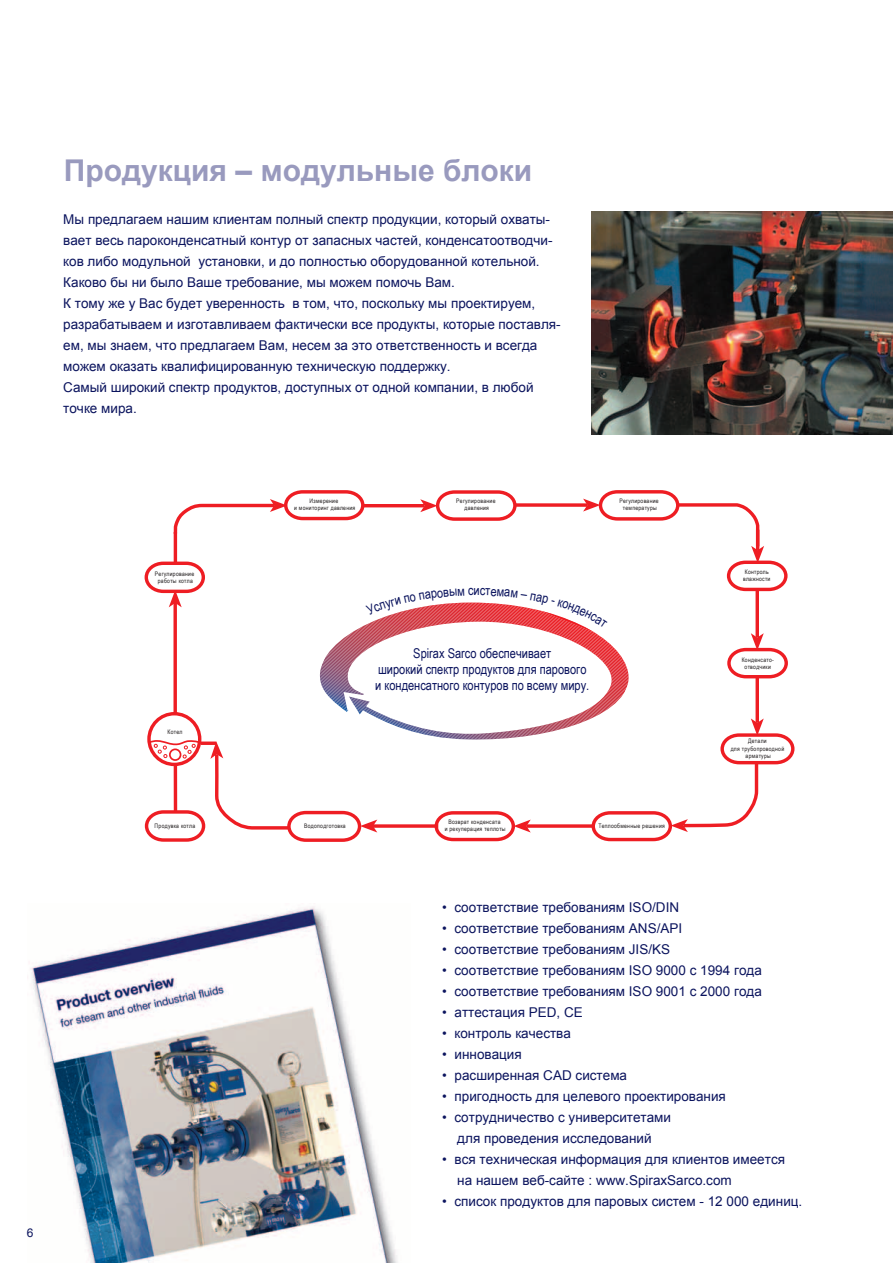
<style>
.page{position:relative;width:893px;height:1263px;background:#fff}
.page>*{position:absolute;margin:0;border:0;box-sizing:border-box;transform-origin:0 0}
.t1{font:700 30px "Arial";color:#999abe}
.t2{font:13.5px/21px "Arial";color:#0b145e}
.t3{font:13.5px/16.2px "Arial Narrow";color:#0b145e;text-align:center}
.t4{font:12px "Arial";color:#0b145e}
.t5{font:6.15px/7.5px "Arial Narrow";letter-spacing:.045em;color:#231f20;text-align:center}
</style>
<div class="page">
<img style="left:591px;top:212px;width:302px;height:222px">
<img style="left:30px;top:906px;width:368px;height:357px">
<svg style="left:145px;top:490px;width:650px;height:352px"></svg>
<h1 class="t1" style="left:64px;top:151px;width:470px">Продукция – модульные блоки</h1>
<p class="t2" style="left:63px;top:208px;width:499px">Мы предлагаем нашим клиентам полный спектр продукции, который охваты&shy;вает весь пароконденсатный контур от запасных частей, конденсатоотводчи&shy;ков либо модульной установки, и до полностью оборудованной котельной.<br>Каково бы ни было Ваше требование, мы можем помочь Вам.<br>К тому же у Вас будет уверенность в том, что, поскольку мы проектируем, разрабатываем и изготавливаем фактически все продукты, которые поставля&shy;ем, мы знаем, что предлагаем Вам, несем за это ответственность и всегда можем оказать квалифицированную техническую поддержку.<br>Самый широкий спектр продуктов, доступных от одной компании, в любой точке мира.</p>
<p class="t4" style="left:27px;top:1225px;width:8px">6</p>
<p class="t5" style="left:155px;top:570px;width:41px">Регулирование работы котла</p>
<p class="t5" style="left:167px;top:728px;width:16px">Котел</p>
<p class="t5" style="left:294px;top:497px;width:63px">Измерение<br>и мониторинг давления</p>
<p class="t5" style="left:456px;top:497px;width:41px">Регулирование давления</p>
<p class="t5" style="left:619px;top:497px;width:41px">Регулирование температуры</p>
<p class="t3" style="left:474px;top:582px;width:8px">и</p>
<p class="t3" style="left:375px;top:645px;width:215px">Spirax Sarco обеспечивает<br>широкий спектр продуктов для парового и конденсатного контуров по всему миру.</p>
<p class="t5" style="left:155px;top:822px;width:42px">Продувка котла</p>
<p class="t5" style="left:304px;top:822px;width:43px">Водоподготовка</p>
<p class="t5" style="left:445px;top:818px;width:62px">Возврат конденсата<br>и рекуперация теплоты</p>
<p class="t5" style="left:598px;top:822px;width:68px">Теплообменные решения</p>
<p class="t5" style="left:743px;top:568px;width:29px;text-align:left">Контроль влажности</p>
<p class="t5" style="left:742px;top:656px;width:34px">Конденсато&shy;отводчики</p>
<p class="t5" style="left:731px;top:737px;width:55px">Детали<br>для трубопроводной арматуры</p>
<p class="t2" style="left:442px;top:897px;width:238px">• соответствие требованиям ISO/DIN</p>
<p class="t2" style="left:442px;top:918px;width:241px">• соответствие требованиям ANS/API</p>
<p class="t2" style="left:442px;top:939px;width:229px">• соответствие требованиям JIS/KS</p>
<p class="t2" style="left:442px;top:960px;width:321px">• соответствие требованиям ISO 9000 c 1994 года</p>
<p class="t2" style="left:442px;top:981px;width:321px">• соответствие требованиям ISO 9001 c 2000 года</p>
<p class="t2" style="left:442px;top:1002px;width:142px">• аттестация PED, CE</p>
<p class="t2" style="left:442px;top:1023px;width:130px">• контроль качества</p>
<p class="t2" style="left:442px;top:1044px;width:81px">• инновация</p>
<p class="t2" style="left:442px;top:1065px;width:186px">• расширенная CAD система</p>
<p class="t2" style="left:442px;top:1086px;width:285px">• пригодность для целевого проектирования</p>
<p class="t2" style="left:442px;top:1107px;width:230px;text-align:center">• сотрудничество с университетами для проведения исследований</p>
<p class="t2" style="left:457px;top:1149px;width:329px;text-indent:-15px">• вся техническая информация для клиентов имеется на нашем веб-сайте : www.SpiraxSarco.com</p>
<p class="t2" style="left:442px;top:1191px;width:362px">• список продуктов для паровых систем - 12 000 единиц.</p>
</div>
